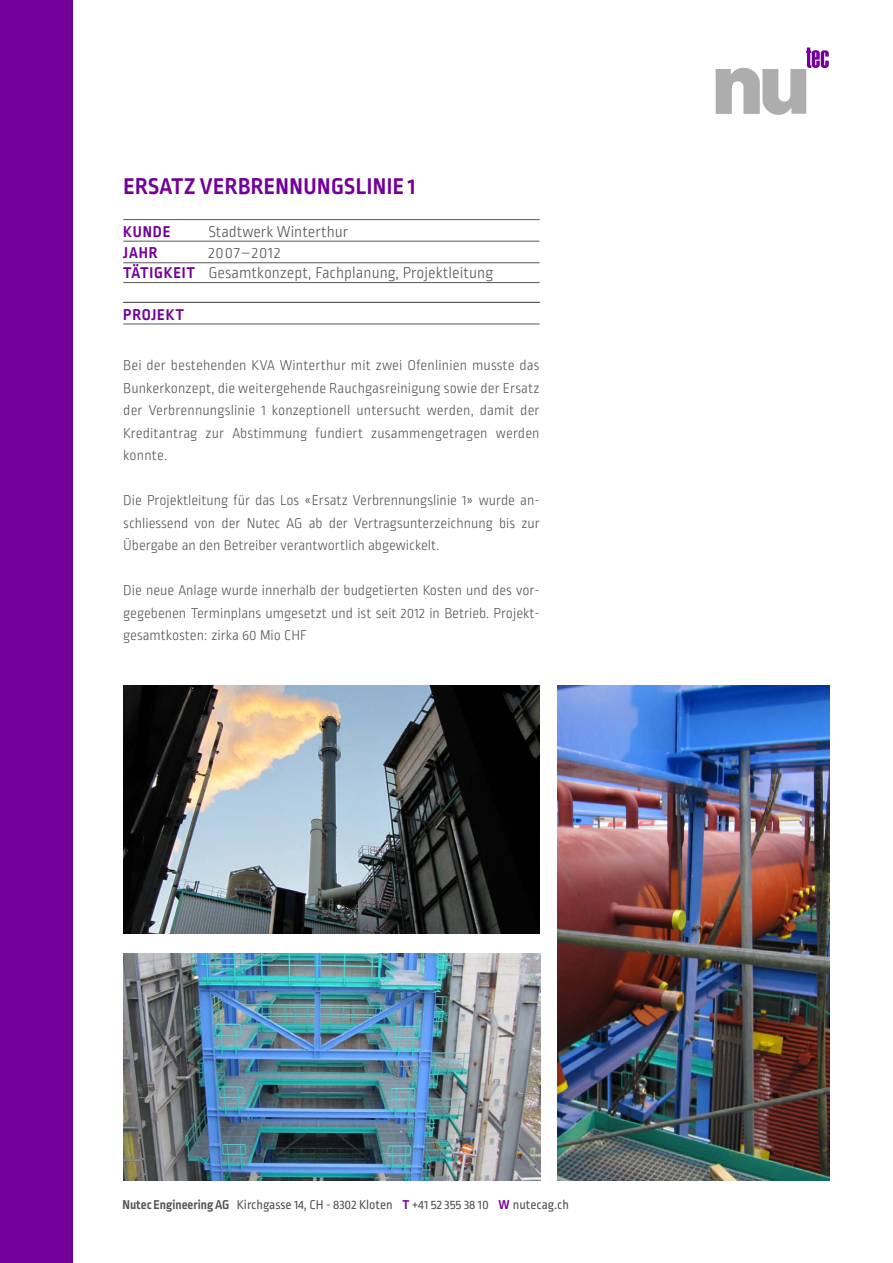
<style>
.page{position:relative;width:893px;height:1263px;background:#fff}
.page>*{position:absolute;margin:0;border:0;box-sizing:border-box;transform-origin:0 0}
.t1{font:700 24px "Ropa Sans Pro";letter-spacing:.02em;color:#730099}
.t2{font:300 16.5px/19.8px "Ropa Sans Pro";letter-spacing:.005em;color:#575756}
.t3{font:700 16.5px "Ropa Sans Pro";letter-spacing:.05em;color:#730099}
.t4{font:300 15px/22.5px "Ropa Sans Pro";color:#575756;text-align:justify}
.t5{font:13.5px "Ropa Sans Pro";color:#575756}
.s1{font-weight:700;color:#730099}
.s2{font-weight:700}
</style>
<div class="page">
<svg style="left:716px;top:47px;width:113px;height:68px"></svg>
<div style="left:0;top:0;width:72px;height:1263px;background:#730099"></div>
<hr style="left:123px;top:219px;width:417px;height:1px;background:#575756">
<hr style="left:123px;top:241px;width:417px;height:1px;background:#575756">
<hr style="left:123px;top:262px;width:417px;height:1px;background:#575756">
<hr style="left:123px;top:282px;width:417px;height:1px;background:#575756">
<hr style="left:123px;top:302px;width:417px;height:1px;background:#575756">
<hr style="left:123px;top:324px;width:417px;height:1px;background:#575756">
<img style="left:557px;top:685px;width:272px;height:495px">
<img style="left:123px;top:953px;width:417px;height:227px">
<img style="left:123px;top:685px;width:417px;height:248px">
<h1 class="t1" style="left:123px;top:172px;width:293px">ERSATZ VERBRENNUNGSLINIE 1</h1>
<p class="t3" style="left:123px;top:222px;width:49px">KUNDE</p>
<p class="t2" style="left:208px;top:223px;width:141px">Stadtwerk Winterthur</p>
<p class="t3" style="left:123px;top:244px;width:36px">JAHR</p>
<p class="t2" style="left:123px;top:244px;width:371px;text-indent:85px">2007–2012<br><span class="s1">TÄTIGKEIT</span> Gesamtkonzept, Fachplanung, Projektleitung</p>
<p class="t3" style="left:123px;top:305px;width:62px">PROJEKT</p>
<p class="t4" style="left:123px;top:355px;width:418px">Bei der bestehenden KVA Winterthur mit zwei Ofenlinien musste das Bunkerkonzept, die weitergehende Rauchgasreinigung sowie der Ersatz der Verbrennungslinie 1 konzeptionell untersucht werden, damit der Kreditantrag zur Abstimmung fundiert zusammengetragen werden konnte.</p>
<p class="t4" style="left:123px;top:490px;width:418px">Die Projektleitung für das Los «Ersatz Verbrennungslinie 1» wurde an&shy;schliessend von der Nutec AG ab der Vertragsunterzeichnung bis zur Übergabe an den Betreiber verantwortlich abgewickelt.</p>
<p class="t4" style="left:123px;top:580px;width:418px">Die neue Anlage wurde innerhalb der budgetierten Kosten und des vor&shy;gegebenen Terminplans umgesetzt und ist seit 2012 in Betrieb. Projekt&shy;gesamtkosten: zirka 60 Mio CHF</p>
<p class="t5" style="left:123px;top:1197px;width:448px"><span class="s2">Nutec Engineering AG</span> Kirchgasse 14, CH - 8302 Kloten <span class="s1">T</span> +41 52 355 38 10 <span class="s1">W</span> nutecag.ch</p>
</div>
